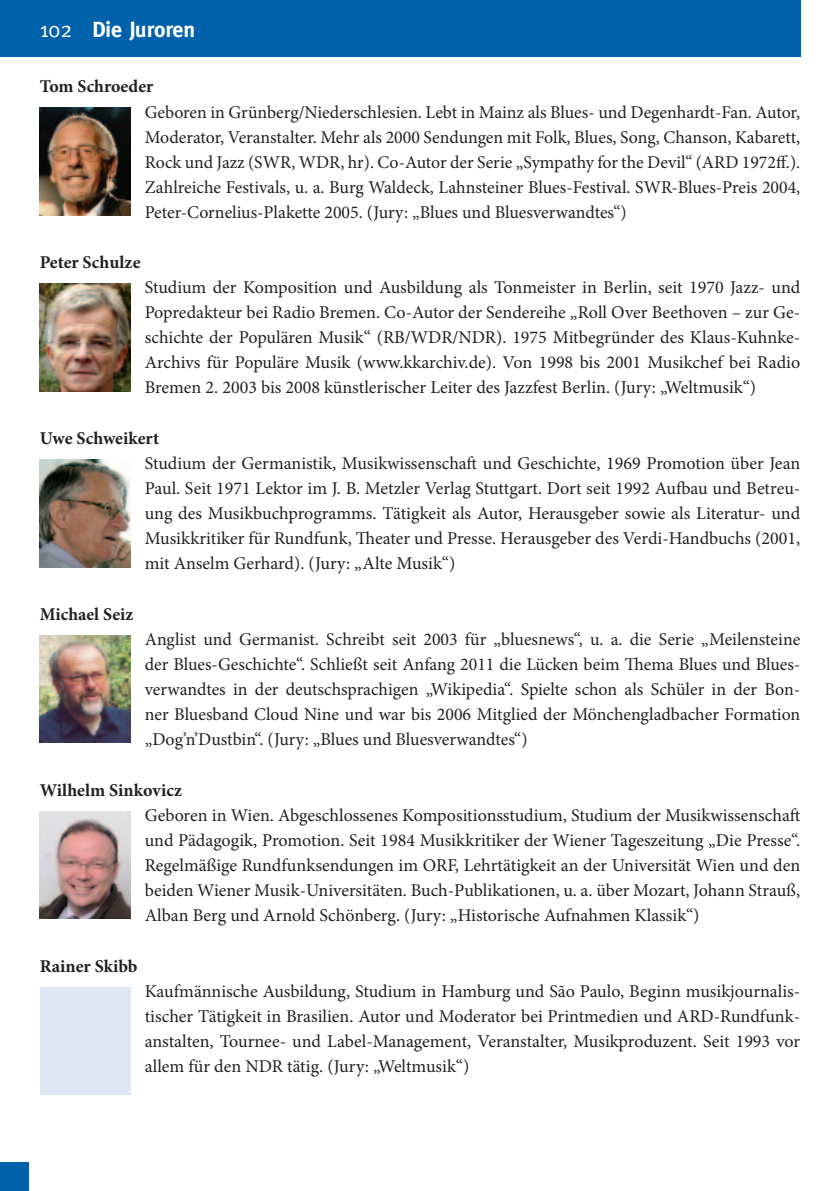
<style>
.page{position:relative;width:840px;height:1191px;background:#fff}
.page>*{position:absolute;margin:0;border:0;box-sizing:border-box;transform-origin:0 0}
.t1{font:700 22px "Meta";letter-spacing:-.005em;color:#fff}
.t2{font:18px/25px "Minion Pro";color:#231f20;text-align:justify}
.t3{font:700 18px "Minion Pro";color:#231f20}
.s1{font-weight:400}
</style>
<div class="page">
<div style="left:0;top:0;width:799px;height:57px;background:#0161ab"></div>
<div style="left:0;top:1162px;width:28px;height:29px;background:#0161ab"></div>
<img style="left:40px;top:108px;width:90px;height:107px">
<img style="left:40px;top:283px;width:90px;height:108px">
<img style="left:40px;top:459px;width:90px;height:108px">
<img style="left:40px;top:635px;width:90px;height:108px">
<img style="left:40px;top:811px;width:90px;height:107px">
<div style="left:40px;top:986px;width:90px;height:108px;background:#e0e7f4"></div>
<p class="t1" style="left:40px;top:16px;width:157px"><span class="s1">102</span> Die Juroren</p>
<p class="t3" style="left:40px;top:74px;width:115px">Tom Schroeder</p>
<p class="t2" style="left:145px;top:99px;width:656px">Geboren in Grünberg/Niederschlesien. Lebt in Mainz als Blues- und Degenhardt-Fan. Autor, Moderator, Veranstalter. Mehr als 2000 Sendungen mit Folk, Blues, Song, Chanson, Kabarett, Rock und Jazz (SWR, WDR, hr). Co-Autor der Serie „Sympathy for the Devil“ (ARD 1972ff.).<br>Zahlreiche Festivals, u. a. Burg Waldeck, Lahnsteiner Blues-Festival. SWR-Blues-Preis 2004, Peter-Cornelius-Plakette 2005. (Jury: „Blues und Bluesverwandtes“)</p>
<p class="t3" style="left:40px;top:250px;width:102px">Peter Schulze</p>
<p class="t2" style="left:145px;top:275px;width:656px">Studium der Komposition und Ausbildung als Tonmeister in Berlin, seit 1970 Jazz- und Popredakteur bei Radio Bremen. Co-Autor der Sendereihe „Roll Over Beethoven – zur Ge&shy;schichte der Populären Musik“ (RB/WDR/NDR). 1975 Mitbegründer des Klaus-Kuhnke-Archivs für Populäre Musik (www.kkarchiv.de). Von 1998 bis 2001 Musikchef bei Radio Bremen 2. 2003 bis 2008 künstlerischer Leiter des Jazzfest Berlin. (Jury: „Weltmusik“)</p>
<p class="t3" style="left:40px;top:426px;width:121px">Uwe Schweikert</p>
<p class="t2" style="left:145px;top:451px;width:656px">Studium der Germanistik, Musikwissenschaft und Geschichte, 1969 Promotion über Jean Paul. Seit 1971 Lektor im J. B. Metzler Verlag Stuttgart. Dort seit 1992 Aufbau und Betreu&shy;ung des Musikbuchprogramms. Tätigkeit als Autor, Herausgeber sowie als Literatur- und Musikkritiker für Rundfunk, Theater und Presse. Herausgeber des Verdi-Handbuchs (2001, mit Anselm Gerhard). (Jury: „Alte Musik“)</p>
<p class="t3" style="left:40px;top:601px;width:95px">Michael Seiz</p>
<p class="t2" style="left:145px;top:627px;width:656px">Anglist und Germanist. Schreibt seit 2003 für „bluesnews“, u. a. die Serie „Meilensteine der Blues-Geschichte“. Schließt seit Anfang 2011 die Lücken beim Thema Blues und Blues&shy;verwandtes in der deutschsprachigen „Wikipedia“. Spielte schon als Schüler in der Bon&shy;ner Bluesband Cloud Nine und war bis 2006 Mitglied der Mönchengladbacher Formation „Dog’n’Dustbin“. (Jury: „Blues und Bluesverwandtes“)</p>
<p class="t3" style="left:40px;top:777px;width:144px">Wilhelm Sinkovicz</p>
<p class="t2" style="left:145px;top:802px;width:656px">Geboren in Wien. Abgeschlossenes Kompositionsstudium, Studium der Musikwissenschaft und Pädagogik, Promotion. Seit 1984 Musikkritiker der Wiener Tageszeitung „Die Presse“.<br>Regelmäßige Rundfunksendungen im ORF, Lehrtätigkeit an der Universität Wien und den beiden Wiener Musik-Universitäten. Buch-Publikationen, u. a. über Mozart, Johann Strauß, Alban Berg und Arnold Schönberg. (Jury: „Historische Aufnahmen Klassik“)</p>
<p class="t3" style="left:40px;top:953px;width:99px">Rainer Skibb</p>
<p class="t2" style="left:145px;top:978px;width:656px">Kaufmännische Ausbildung, Studium in Hamburg und São Paulo, Beginn musikjournalis&shy;tischer Tätigkeit in Brasilien. Autor und Moderator bei Printmedien und ARD-Rundfunk&shy;anstalten, Tournee- und Label-Management, Veranstalter, Musikproduzent. Seit 1993 vor allem für den NDR tätig. (Jury: „Weltmusik“)</p>
</div>
